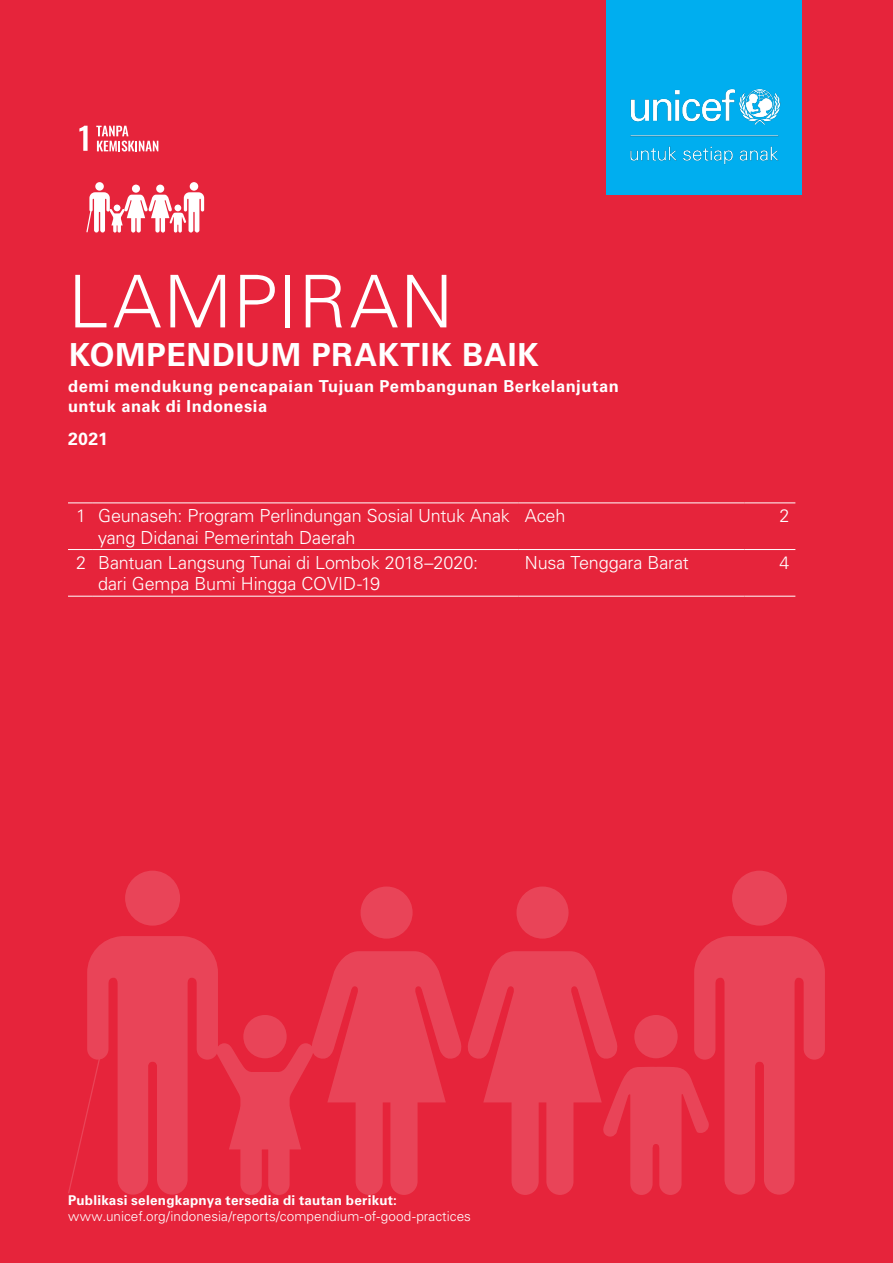
<style>
.page{position:relative;width:893px;height:1263px;background:#e6243b}
.page>*{position:absolute;margin:0;border:0;box-sizing:border-box;transform-origin:0 0}
.t1{font:300 72.75px "Univers LT Std";letter-spacing:.025em;color:#fff}
.t2{font:700 31.8px "Univers LT Std";letter-spacing:.025em;color:#fff}
.body_copy{font:300 18px/21.6px "Univers LT Std";letter-spacing:-.01em;color:#fff}
.t3{font:700 17.55px "Univers LT Std";color:#fff}
.t4{font:700 16.5px/20.2px "Univers LT Std";letter-spacing:.03em;color:#fff}
.t5{font:300 13.5px "Univers LT Std";letter-spacing:.005em;color:#fff}
.t6{font:700 13.5px "Univers LT Std";letter-spacing:.02em;color:#fff}
</style>
<div class="page">
<svg style="left:68px;top:503px;width:24px;height:1px"></svg>
<hr style="left:92px;top:503px;width:427px;height:1px;background:#fff">
<hr style="left:519px;top:503px;width:225px;height:1px;background:#fff">
<hr style="left:744px;top:503px;width:51px;height:1px;background:#fff">
<svg style="left:68px;top:549px;width:24px;height:1px"></svg>
<hr style="left:92px;top:549px;width:427px;height:1px;background:#fff">
<hr style="left:519px;top:549px;width:225px;height:1px;background:#fff">
<hr style="left:744px;top:549px;width:51px;height:1px;background:#fff">
<svg style="left:68px;top:596px;width:24px;height:1px"></svg>
<hr style="left:92px;top:596px;width:427px;height:1px;background:#fff">
<hr style="left:519px;top:596px;width:225px;height:1px;background:#fff">
<hr style="left:744px;top:596px;width:51px;height:1px;background:#fff">
<div style="left:732px;top:871px;width:55px;height:55px;background:#e94458;border-radius:50%"></div>
<div style="left:516px;top:886px;width:53px;height:53px;background:#e94458;border-radius:50%"></div>
<div style="left:361px;top:886px;width:52px;height:53px;background:#e94458;border-radius:50%"></div>
<div style="left:125px;top:871px;width:55px;height:55px;background:#e94458;border-radius:50%"></div>
<svg style="left:68px;top:936px;width:757px;height:259px"></svg>
<svg style="left:96px;top:126px;width:62px;height:26px"></svg>
<svg style="left:79px;top:126px;width:9px;height:25px"></svg>
<div style="left:190px;top:182px;width:8px;height:9px;background:#fff;border-radius:50%"></div>
<div style="left:156px;top:185px;width:8px;height:8px;background:#fff;border-radius:50%"></div>
<div style="left:132px;top:185px;width:8px;height:8px;background:#fff;border-radius:50%"></div>
<div style="left:95px;top:182px;width:9px;height:9px;background:#fff;border-radius:50%"></div>
<svg style="left:86px;top:192px;width:118px;height:41px"></svg>
<div style="left:606px;top:0;width:195px;height:195px;background:#00aeef"></div>
<h1 class="t1" style="left:68px;top:258px;width:386px">LAMPIRAN</h1>
<h2 class="t2" style="left:69px;top:336px;width:471px">KOMPENDIUM PRAKTIK BAIK</h2>
<p class="t4" style="left:68px;top:376px;width:552px">demi mendukung pencapaian Tujuan Pembangunan Berkelanjutan untuk anak di Indonesia</p>
<p class="t3" style="left:68px;top:429px;width:42px">2021</p>
<p class="body_copy" style="left:76px;top:505px;width:12px">1</p>
<p class="body_copy" style="left:98px;top:505px;width:413px">Geunaseh: Program Perlindungan Sosial Untuk Anak yang Didanai Pemerintah Daerah</p>
<p class="body_copy" style="left:525px;top:505px;width:42px">Aceh</p>
<p class="body_copy" style="left:779px;top:505px;width:12px">2</p>
<p class="body_copy" style="left:76px;top:551px;width:12px">2</p>
<p class="body_copy" style="left:98px;top:551px;width:382px">Bantuan Langsung Tunai di Lombok 2018–2020: dari Gempa Bumi Hingga COVID-19</p>
<p class="body_copy" style="left:525px;top:551px;width:166px">Nusa Tenggara Barat</p>
<p class="body_copy" style="left:779px;top:551px;width:12px">4</p>
<p class="t6" style="left:68px;top:1192px;width:330px">Publikasi selengkapnya tersedia di tautan berikut:</p>
<p class="t5" style="left:68px;top:1208px;width:404px">www.unicef.org/indonesia/reports/compendium-of-good-practices</p>
</div>
